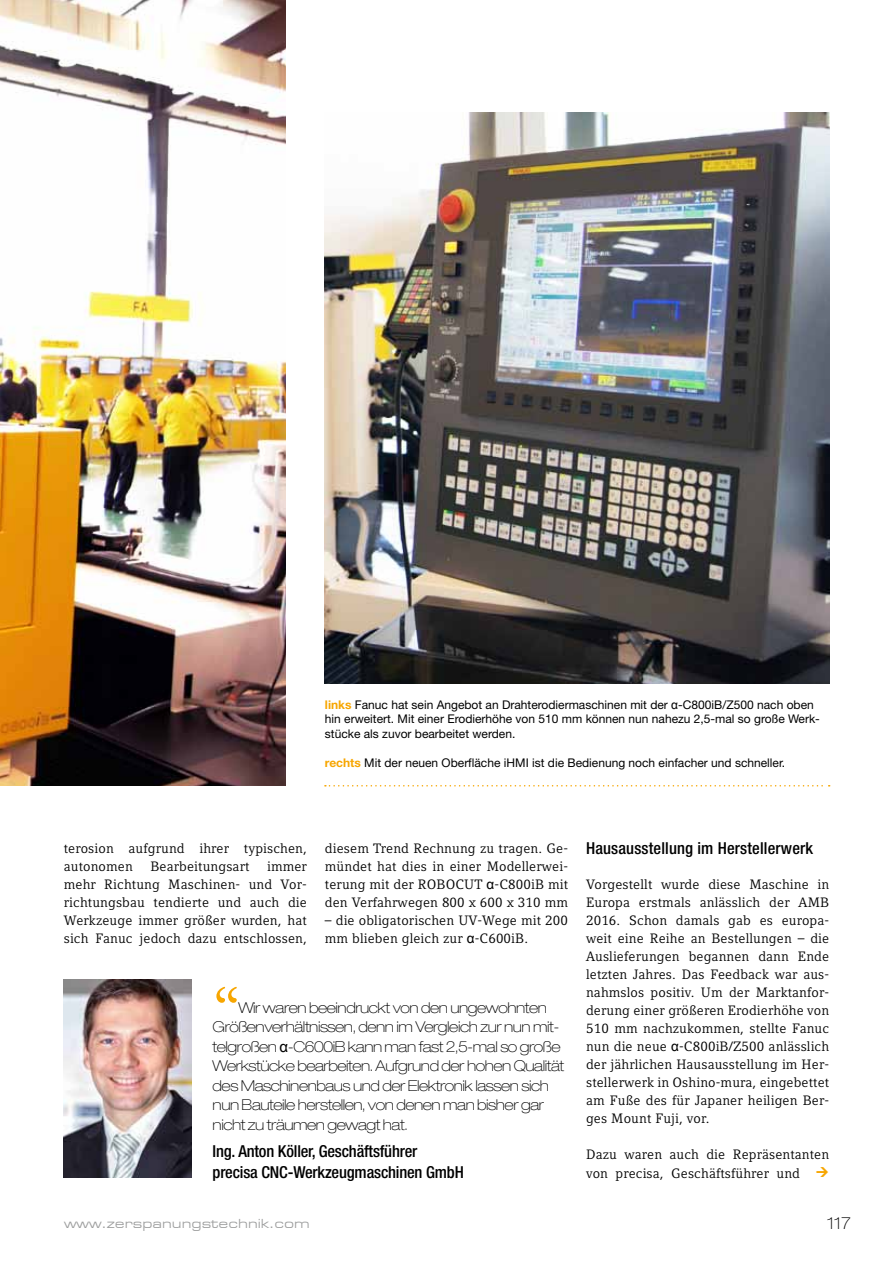
<style>
.page{position:relative;width:893px;height:1263px;background:#fff}
.page>*{position:absolute;margin:0;border:0;box-sizing:border-box;transform-origin:0 0}
.t1{font:69px "Adobe Garamond Pro";color:#f7a600}
.t2{font:500 condensed 16.5px/21px "Helvetica Neue";letter-spacing:-.01em;color:#000}
.t3{font:500 condensed 16.5px "Helvetica Neue";letter-spacing:.01em;color:#000}
.t4{font:100 expanded 16.5px "Helvetica Neue";color:#000}
.t5{font:100 expanded 15px/19.5px "Helvetica Neue";letter-spacing:-.03em;color:#000}
.t6{font:13.5px/18px "Compatil Letter LT Pro";letter-spacing:.01em;color:#000}
.t7{font:13.5px "Eurostile Extended Roman DTC";color:#9c9d9d}
.t8{font:12px/14.4px "Helvetica Neue";color:#000}
.s1{font-weight:700;color:#f7a600}
.s2{font-family:"Arial"}
.s3{font-family:"Arial";font-weight:400;font-stretch:normal}
</style>
<div class="page">
<img style="left:0;top:0;width:286px;height:786px">
<img style="left:325px;top:113px;width:504px;height:570px">
<svg style="left:325px;top:785px;width:505px;height:1px"></svg>
<img style="left:64px;top:980px;width:127px;height:198px">
<p class="t8" style="left:325px;top:697px;width:497px"><span class="s1">links</span> Fanuc hat sein Angebot an Drahterodiermaschinen mit der <span class="s2">α</span>-C800iB/Z500 nach oben hin erweitert. Mit einer Erodierhöhe von 510 mm können nun nahezu 2,5-mal so große Werk&shy;stücke als zuvor bearbeitet werden.</p>
<p class="t8" style="left:325px;top:755px;width:462px"><span class="s1">rechts</span> Mit der neuen Oberfläche iHMI ist die Bedienung noch einfacher und schneller.</p>
<p class="t6" style="left:64px;top:839px;width:245px">terosion aufgrund ihrer typischen, autonomen</p>
<p class="t6" style="left:150px;top:857px;width:101px">Bearbeitungsart</p>
<p class="t6" style="left:64px;top:857px;width:245px;text-align:justify;text-indent:203px">immer mehr Richtung Maschinen- und Vor&shy;richtungsbau tendierte und auch die Werkzeuge immer größer wurden, hat sich Fanuc jedoch dazu entschlossen,</p>
<p class="t6" style="left:325px;top:839px;width:245px;text-align:justify">diesem Trend Rechnung zu tragen. Ge&shy;mündet hat dies in einer Modellerwei&shy;terung mit der ROBOCUT <span class="s2">α</span>-C800iB mit den Verfahrwegen 800 x 600 x 310 mm</p>
<p class="t6" style="left:325px;top:911px;width:245px">– die obligatorischen UV-Wege mit 200 mm blieben gleich zur <span class="s2">α</span>-C600iB.</p>
<h1 class="t1" style="left:213px;top:972px;width:29px">“</h1>
<p class="t5" style="left:213px;top:998px;width:353px;text-indent:26px">Wir waren beeindruckt von den ungewohnten Größenverhältnissen, denn im Vergleich zur nun mit&shy;telgroßen <span class="s3">α</span>-C600iB kann man fast 2,5-mal so große Werkstücke bearbeiten. Aufgrund der hohen Qualität des Maschinenbaus und der Elektronik lassen sich nun Bauteile herstellen, von denen man bisher gar nicht zu träumen gewagt hat.</p>
<p class="t2" style="left:213px;top:1140px;width:253px">Ing. Anton Köller, Geschäftsführer precisa CNC-Werkzeugmaschinen GmbH</p>
<p class="t3" style="left:586px;top:838px;width:229px">Hausausstellung im Herstellerwerk</p>
<p class="t6" style="left:586px;top:875px;width:245px;text-align:justify">Vorgestellt wurde diese Maschine in Europa erstmals anlässlich der AMB 2016. Schon damals gab es europa&shy;weit eine Reihe an Bestellungen – die Auslieferungen begannen dann Ende letzten Jahres. Das Feedback war aus&shy;nahmslos positiv. Um der Marktanfor&shy;derung einer größeren Erodierhöhe von 510 mm nachzukommen, stellte Fanuc nun die neue <span class="s2">α</span>-C800iB/Z500 anlässlich der jährlichen Hausausstellung im Her&shy;stellerwerk in Oshino-mura, eingebettet am Fuße des für Japaner heiligen Ber&shy;ges Mount Fuji, vor.</p>
<p class="t6" style="left:586px;top:1146px;width:245px">Dazu waren auch die Repräsentanten von precisa, Geschäftsführer und</p>
<p class="t7" style="left:64px;top:1216px;width:247px">www.zerspanungstechnik.com</p>
<p class="t4" style="left:827px;top:1214px;width:25px">117</p>
</div>
